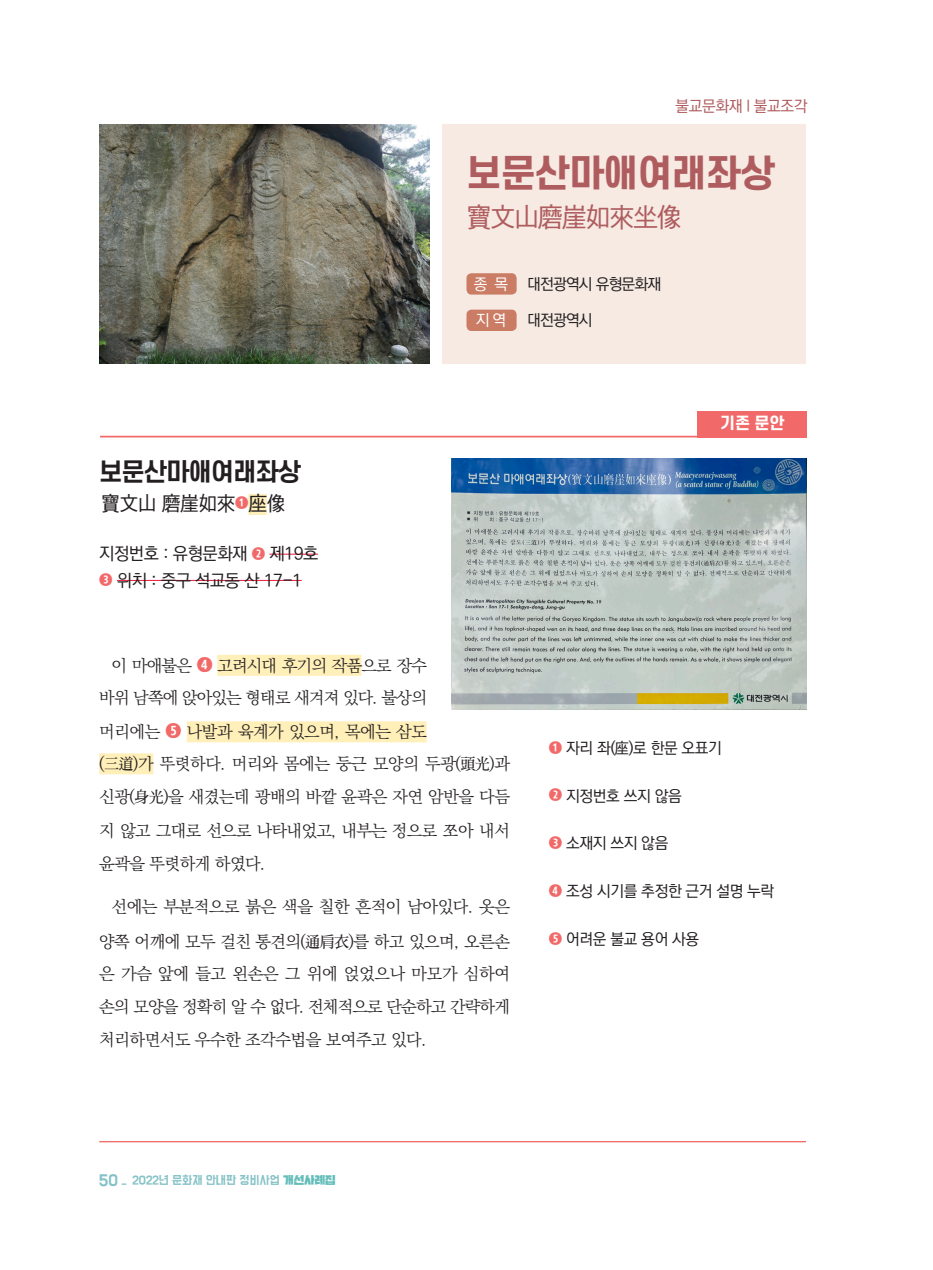
<style>
.page{position:relative;width:933px;height:1270px;background:#fff}
.page>*{position:absolute;margin:0;border:0;box-sizing:border-box;transform-origin:0 0}
.t1{font:800 36.75px "S Core Dream 7";letter-spacing:-.03em;color:#af5c5f}
.t2{font:500 28px "Ko Pub World Dotum";letter-spacing:-.05em;color:#af5c5f}
.t3{font:700 24.5px "S Core Dream 6";letter-spacing:-.05em;color:#231f20}
.t4{font:500 21px "Ko Pub World Dotum";letter-spacing:-.025em;color:#231f20}
.t5{font:500 17.5px "Ko Pub World Dotum";letter-spacing:-.025em;color:#231f20}
.t6{font:300 16.62px/32.9px "Ko Pub Batang";letter-spacing:-.025em;color:#231f20}
.t7{font:300 16.62px/32px "Ko Pub Batang";letter-spacing:-.05em;color:#231f20;text-align:right}
.t8{font:500 15.75px "Ko Pub Dotum";letter-spacing:-.025em;color:#231f20}
.t9{font:500 15.75px "Ko Pub Dotum";letter-spacing:-.05em;color:#231f20}
.t10{font:500 15.75px "Ko Pub Dotum";letter-spacing:-.025em;color:#af5c5f}
.t11{font:500 15.75px "Ko Pub Dotum";color:#fff}
.t12{font:800 15.75px "S Core Dream 7";color:#fff}
.t13{font:10.5px "BM Do Hyeon OTF";color:#85c2c7}
.s1{font-family:"S Core Dream 5";font-size:14px;color:#f16a69}
.s2{font-family:"S Core Dream 5";font-weight:500;color:#f16a69}
.s3{font-size:14px}
.s4{font-family:"SD Cinema Theater TTF";color:#63bdba}
</style>
<div class="page">
<hr style="left:100px;top:436px;width:707px;height:1px;background:#f16a69">
<hr style="left:99px;top:1141px;width:707px;height:1px;background:#f16a69">
<img style="left:99px;top:124px;width:330px;height:240px">
<img style="left:452px;top:459px;width:354px;height:251px">
<div style="left:443px;top:124px;width:363px;height:240px;background:#f6eae3"></div>
<div style="left:466px;top:273px;width:50px;height:22px;background:#cb7c64;border-radius:5px"></div>
<div style="left:466px;top:310px;width:50px;height:21px;background:#cb7c64;border-radius:5px"></div>
<div style="left:698px;top:411px;width:109px;height:26px;background:#f16a69"></div>
<div style="left:248px;top:494px;width:19px;height:21px;background:#ffefb8"></div>
<hr style="left:269px;top:554px;width:49px;height:1px;background:#ed1a3a">
<hr style="left:117px;top:580px;width:185px;height:1px;background:#ed1a3a">
<div style="left:217px;top:655px;width:144px;height:21px;background:#ffefb8"></div>
<div style="left:187px;top:721px;width:239px;height:21px;background:#ffefb8"></div>
<div style="left:99px;top:753px;width:54px;height:21px;background:#ffefb8"></div>
<p class="t10" style="left:675px;top:98px;width:134px">불교문화재 l 불교조각</p>
<p class="t1" style="left:466px;top:146px;width:310px">보문산마애여래좌상</p>
<p class="t2" style="left:466px;top:197px;width:217px">寶文山磨崖如來坐像</p>
<p class="t3" style="left:99px;top:454px;width:203px">보문산마애여래좌상</p>
<p class="t4" style="left:101px;top:488px;width:186px">寶文山 磨崖如來<span class="s1">❶</span>座像</p>
<p class="t5" style="left:99px;top:542px;width:221px">지정번호 : 유형문화재 <span class="s1">❷</span> 제19호</p>
<p class="t5" style="left:99px;top:568px;width:204px"><span class="s1">❸</span> 위치 : 중구 석교동 산 17-1</p>
<p class="t11" style="left:474px;top:276px;width:36px">종 목</p>
<p class="t9" style="left:527px;top:276px;width:136px">대전광역시 유형문화재</p>
<p class="t11" style="left:476px;top:312px;width:32px">지 역</p>
<p class="t8" style="left:527px;top:312px;width:67px">대전광역시</p>
<p class="t12" style="left:720px;top:412px;width:66px">기존 문안</p>
<p class="t7" style="left:99px;top:650px;width:329px">이 마애불은 <span class="s2">❹</span> 고려시대 후기의 작품으로 장수 바위 남쪽에 앉아있는 형태로 새겨져 있다. 불상의</p>
<p class="t6" style="left:99px;top:716px;width:412px">머리에는 <span class="s2">❺</span> 나발과 육계가 있으며, 목에는 삼도<br>(三道)가 뚜렷하다. 머리와 몸에는 둥근 모양의 두광(頭光)과 신광(身光)을 새겼는데 광배의 바깥 윤곽은 자연 암반을 다듬 지 않고 그대로 선으로 나타내었고, 내부는 정으로 쪼아 내서 윤곽을 뚜렷하게 하였다.</p>
<p class="t6" style="left:99px;top:890px;width:412px;line-height:34.5px;text-align:right">선에는 부분적으로 붉은 색을 칠한 흔적이 남아있다. 옷은 양쪽 어깨에 모두 걸친 통견의(通肩衣)를 하고 있으며, 오른손</p>
<p class="t6" style="left:99px;top:957px;width:412px;text-align:justify">은 가슴 앞에 들고 왼손은 그 위에 얹었으나 마모가 심하여 손의 모양을 정확히 알 수 없다. 전체적으로 단순하고 간략하게 처리하면서도 우수한 조각수법을 보여주고 있다.</p>
<p class="t8" style="left:549px;top:740px;width:174px"><span class="s1">❶</span> 자리 좌(座)로 한문 오표기</p>
<p class="t8" style="left:549px;top:788px;width:134px"><span class="s1">❷</span> 지정번호 쓰지 않음</p>
<p class="t8" style="left:549px;top:836px;width:121px"><span class="s1">❸</span> 소재지 쓰지 않음</p>
<p class="t8" style="left:549px;top:884px;width:227px"><span class="s1">❹</span> 조성 시기를 추정한 근거 설명 누락</p>
<p class="t8" style="left:549px;top:931px;width:152px"><span class="s1">❺</span> 어려운 불교 용어 사용</p>
<p class="t13" style="left:99px;top:1175px;width:238px"><span class="s3">50</span> _ 2022년 문화재 안내판 정비사업 <span class="s4">개선사례집</span></p>
</div>
